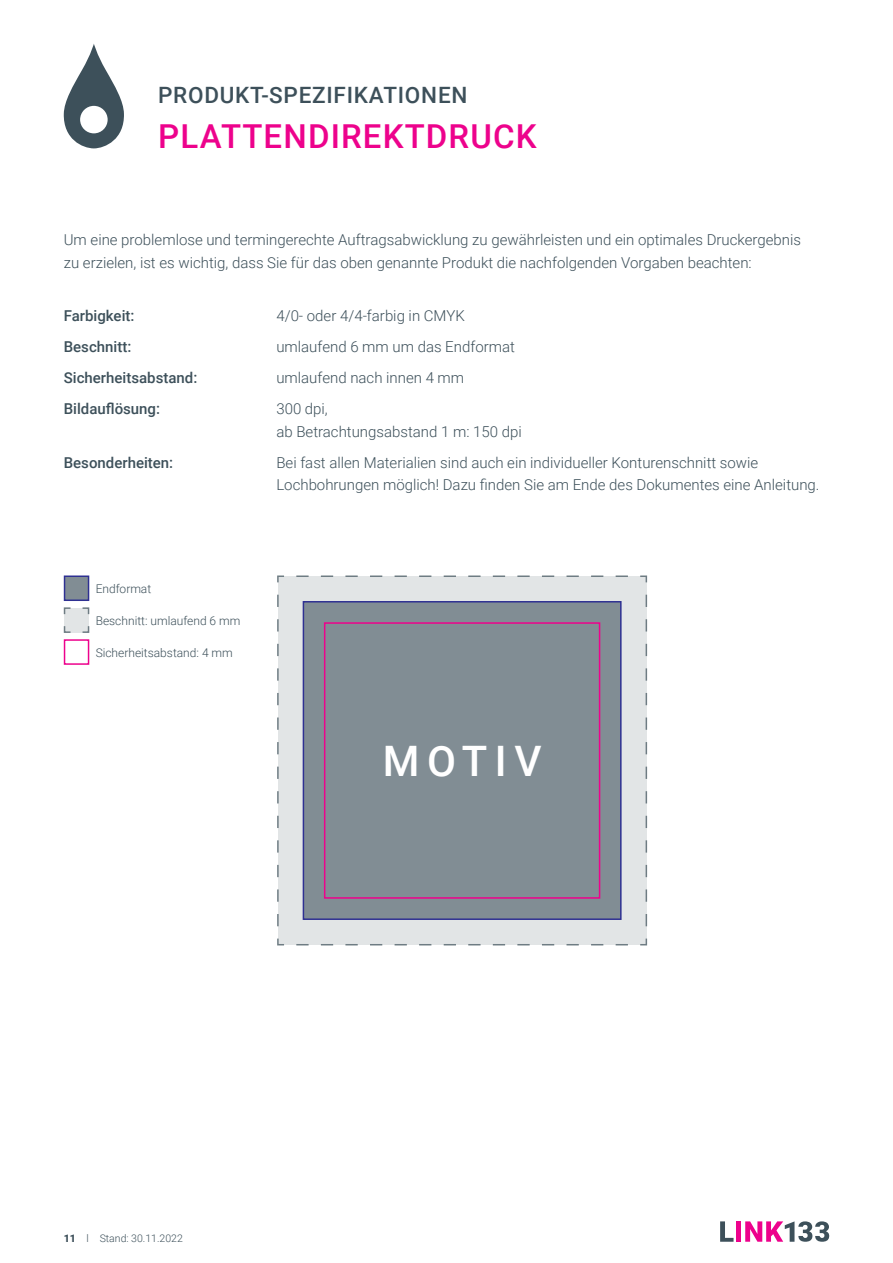
<style>
.page{position:relative;width:893px;height:1263px;background:#fff}
.page>*{position:absolute;margin:0;border:0;box-sizing:border-box;transform-origin:0 0}
.t1{font:500 42px "Roboto";letter-spacing:.18em;color:#fff}
.HL_2_-_22pt_magenta{font:500 33px "Roboto";letter-spacing:.035em;color:#ed028c}
.HL_1_-_15pt_grey{font:500 22.5px "Roboto";letter-spacing:.035em;color:#3d505a}
.CT{font:300 15px/22.5px "Roboto";color:#3d505a}
.CT-2{font:500 15px "Roboto";color:#3d505a}
.Legende_grey{font:300 12px "Roboto";color:#3d505a}
.t2{font:300 10.5px "Roboto";color:#3d505a}
.s1{font-weight:900}
</style>
<div class="page">
<svg style="left:720px;top:1221px;width:13px;height:21px"></svg>
<div style="left:736px;top:1221px;width:5px;height:21px;background:#ed028c"></div>
<svg style="left:745px;top:1221px;width:84px;height:21px"></svg>
<svg style="left:63px;top:44px;width:61px;height:104px"></svg>
<div style="left:64px;top:575px;width:25px;height:26px;background:#818d94;border:2px solid #2e3092"></div>
<div style="left:64px;top:639px;width:25px;height:26px;border:2px solid #ed028c"></div>
<svg style="left:63px;top:607px;width:27px;height:26px"></svg>
<svg style="left:277px;top:575px;width:371px;height:371px;background:#99a2a9"></svg>
<div style="left:324px;top:622px;width:276px;height:277px;border:2px solid #ed028c"></div>
<p class="HL_1_-_15pt_grey" style="left:158px;top:80px;width:311px">PRODUKT-SPEZIFIKATIONEN</p>
<p class="HL_2_-_22pt_magenta" style="left:158px;top:114px;width:380px">PLATTENDIREKTDRUCK</p>
<p class="CT" style="left:64px;top:228px;width:739px">Um eine problemlose und termingerechte Auftragsabwicklung zu gewährleisten und ein optimales Druckergebnis zu erzielen, ist es wichtig, dass Sie für das oben genannte Produkt die nachfolgenden Vorgaben beachten:</p>
<p class="CT-2" style="left:64px;top:306px;width:72px">Farbigkeit:</p>
<p class="CT" style="left:276px;top:304px;width:190px">4/0- oder 4/4-farbig in CMYK</p>
<p class="CT-2" style="left:64px;top:337px;width:69px">Beschnitt:</p>
<p class="CT" style="left:276px;top:335px;width:240px">umlaufend 6 mm um das Endformat</p>
<p class="CT-2" style="left:64px;top:368px;width:135px">Sicherheitsabstand:</p>
<p class="CT" style="left:276px;top:366px;width:189px">umlaufend nach innen 4 mm</p>
<p class="CT-2" style="left:64px;top:399px;width:98px">Bildauflösung:</p>
<p class="CT" style="left:276px;top:397px;width:247px">300 dpi,<br>ab Betrachtungsabstand 1 m: 150 dpi</p>
<p class="CT-2" style="left:64px;top:452px;width:111px">Besonderheiten:</p>
<p class="CT" style="left:276px;top:451px;width:545px">Bei fast allen Materialien sind auch ein individueller Konturenschnitt sowie<br>Lochbohrungen möglich! Dazu finden Sie am Ende des Dokumentes eine Anleitung.</p>
<p class="Legende_grey" style="left:96px;top:580px;width:57px">Endformat</p>
<p class="Legende_grey" style="left:96px;top:612px;width:146px">Beschnitt: umlaufend 6 mm</p>
<p class="Legende_grey" style="left:96px;top:644px;width:139px">Sicherheitsabstand: 4 mm</p>
<p class="t1" style="left:383px;top:732px;width:160px">MOTIV</p>
<p class="t2" style="left:64px;top:1230px;width:121px"><span class="s1">11</span> l Stand: 30.11.2022</p>
</div>
